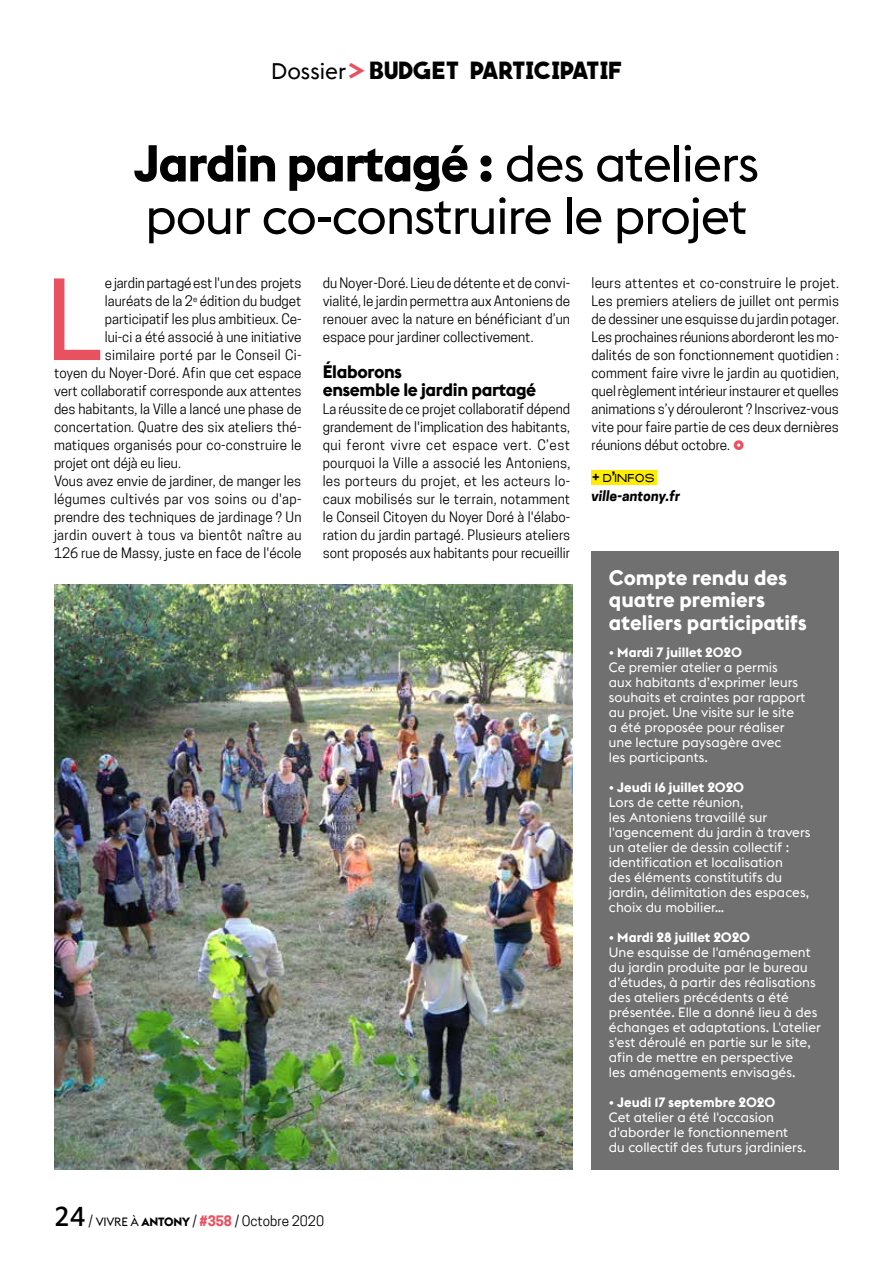
<style>
.page{position:relative;width:893px;height:1263px;background:#fff}
.page>*{position:absolute;margin:0;border:0;box-sizing:border-box;transform-origin:0 0}
.t1{font:114.9px "Euclid Flex";color:#ea5160}
.t2{font:51px/52.5px "Euclid Flex";letter-spacing:-.025em;color:#000}
.t3{font:300 24px "QUARTZO";letter-spacing:.025em;color:#000}
.t4{font:700 21px/22.5px "Euclid Flex";color:#fff}
.t5{font:700 18px/18px "Euclid Flex";letter-spacing:-.02em;color:#000}
.t6{font:14.7px "Radiometry";color:#000}
.t7{font:13.5px/18px "Cooper Hewitt";color:#000;text-align:justify}
.t8{font:13.5px/15px "Euclid Flex";color:#fff}
.t9{font:700 13.5px "Euclid Flex";color:#fff}
.t10{font:13.5px "Cooper Hewitt";letter-spacing:.025em;color:#000}
.t11{font:13.5px "Cooper Hewitt";letter-spacing:.02em;color:#000}
.t12{font:italic 700 13.5px "Cooper Hewitt";letter-spacing:.005em;color:#000}
.s1{font-family:"Euclid Flex";font-weight:400;font-size:22.5px}
.s2{font-weight:700;font-size:22.5px;color:#ea5160}
.s3{font-weight:700}
.s4{font-family:"Objektiv Mk 1";font-weight:500;font-size:25.5px}
.s5{font-family:"Euclid Flex";font-size:12px}
.s6{font-family:"Euclid Flex";font-weight:700;font-size:12px}
.s7{font-weight:700;color:#ea5160}
.s8{font-family:"Euclid Flex";font-weight:700}
.s9{font-family:"QUARTZO";font-weight:700}
</style>
<div class="page">
<div style="left:591px;top:470px;width:66px;height:14px;background:#ffed00"></div>
<div style="left:592px;top:551px;width:247px;height:618px;background:#717071"></div>
<img style="left:54px;top:585px;width:518px;height:584px">
<h3 class="t3" style="left:271px;top:54px;width:352px"><span class="s1">Dossier</span><span class="s2">&gt;</span> BUDGET PARTICIPATIF</h3>
<h2 class="t2" style="left:134px;top:138px;width:627px"><span class="s3">Jardin partagé :</span> des ateliers pour co-construire le projet</h2>
<h1 class="t1" style="left:44px;top:253px;width:59px">L</h1>
<p class="t7" style="left:105px;top:274px;width:198px">e jardin partagé est l'un des projets</p>
<p class="t7" style="left:105px;top:292px;width:198px">lauréats de la 2<sup>e</sup> édition du budget</p>
<p class="t7" style="left:105px;top:310px;width:198px">participatif les plus ambitieux. Ce-</p>
<p class="t7" style="left:105px;top:328px;width:198px">lui-ci a été associé à une initiative</p>
<p class="t11" style="left:105px;top:347px;width:198px">similaire porté par le Conseil Ci-</p>
<p class="t7" style="left:54px;top:364px;width:249px">toyen du Noyer-Doré. Afin que cet espace</p>
<p class="t7" style="left:54px;top:382px;width:249px">vert collaboratif corresponde aux attentes</p>
<p class="t7" style="left:54px;top:400px;width:249px">des habitants, la Ville a lancé une phase de</p>
<p class="t7" style="left:54px;top:418px;width:249px">concertation. Quatre des six ateliers thé-</p>
<p class="t7" style="left:54px;top:436px;width:249px">matiques organisés pour co-construire le</p>
<p class="t7" style="left:54px;top:454px;width:128px">projet ont déjà eu lieu.</p>
<p class="t7" style="left:54px;top:472px;width:249px">Vous avez envie de jardiner, de manger les</p>
<p class="t10" style="left:54px;top:491px;width:249px">légumes cultivés par vos soins ou d'ap-</p>
<p class="t7" style="left:54px;top:508px;width:249px">prendre des techniques de jardinage ? Un</p>
<p class="t10" style="left:54px;top:527px;width:249px">jardin ouvert à tous va bientôt naître au</p>
<p class="t7" style="left:54px;top:544px;width:249px">126 rue de Massy, juste en face de l'école</p>
<p class="t7" style="left:323px;top:274px;width:249px">du Noyer-Doré. Lieu de détente et de convi&shy;vialité, le jardin permettra aux Antoniens de renouer avec la nature en bénéficiant d’un espace pour jardiner collectivement.</p>
<h3 class="t5" style="left:323px;top:363px;width:215px">Élaborons<br>ensemble le jardin partagé</h3>
<p class="t7" style="left:323px;top:400px;width:249px">La réussite de ce projet collaboratif dépend grandement de l'implication des habitants, qui feront vivre cet espace vert. C’est pourquoi la Ville a associé les Antoniens, les porteurs du projet, et les acteurs lo&shy;caux mobilisés sur le terrain, notamment le Conseil Citoyen du Noyer Doré à l'élabo&shy;ration du jardin partagé. Plusieurs ateliers sont proposés aux habitants pour recueillir</p>
<p class="t7" style="left:54px;top:1212px;width:272px"><span class="s4">24</span> / <span class="s5">VIVRE À</span> <span class="s6">ANTONY</span> / <span class="s7">#358</span> / Octobre 2020</p>
<p class="t7" style="left:591px;top:274px;width:249px">leurs attentes et co-construire le projet.<br>Les premiers ateliers de juillet ont permis de dessiner une esquisse du jardin potager.<br>Les prochaines réunions aborderont les mo&shy;dalités de son fonctionnement quotidien : comment faire vivre le jardin au quotidien, quel règlement intérieur instaurer et quelles animations s’y dérouleront ? Inscrivez-vous vite pour faire partie de ces deux dernières réunions début octobre.</p>
<p class="t6" style="left:591px;top:471px;width:64px"><span class="s8">+</span> D<span class="s9">'</span>INFOS</p>
<p class="t12" style="left:591px;top:487px;width:90px">ville-antony.fr</p>
<h3 class="t4" style="left:609px;top:566px;width:200px">Compte rendu des quatre premiers ateliers participatifs</h3>
<p class="t9" style="left:609px;top:645px;width:135px">• Mardi 7 juillet 2020</p>
<p class="t8" style="left:609px;top:660px;width:198px">Ce premier atelier a permis<br>aux habitants d’exprimer leurs souhaits et craintes par rapport au projet. Une visite sur le site a été proposée pour réaliser une lecture paysagère avec<br>les participants.</p>
<p class="t9" style="left:609px;top:780px;width:137px">• Jeudi 16 juillet 2020</p>
<p class="t8" style="left:609px;top:795px;width:203px">Lors de cette réunion,<br>les Antoniens travaillé sur l'agencement du jardin à travers un atelier de dessin collectif : identification et localisation<br>des éléments constitutifs du jardin, délimitation des espaces, choix du mobilier…</p>
<p class="t9" style="left:609px;top:930px;width:143px">• Mardi 28 juillet 2020</p>
<p class="t8" style="left:609px;top:945px;width:214px">Une esquisse de l'aménagement du jardin produite par le bureau d’études, à partir des réalisations des ateliers précédents a été présentée. Elle a donné lieu à des échanges et adaptations. L'atelier s'est déroulé en partie sur le site, afin de mettre en perspective<br>les aménagements envisagés.</p>
<p class="t9" style="left:609px;top:1095px;width:168px">• Jeudi 17 septembre 2020</p>
<p class="t8" style="left:609px;top:1110px;width:199px">Cet atelier a été l'occasion d'aborder le fonctionnement du collectif des futurs jardiniers.</p>
</div>
